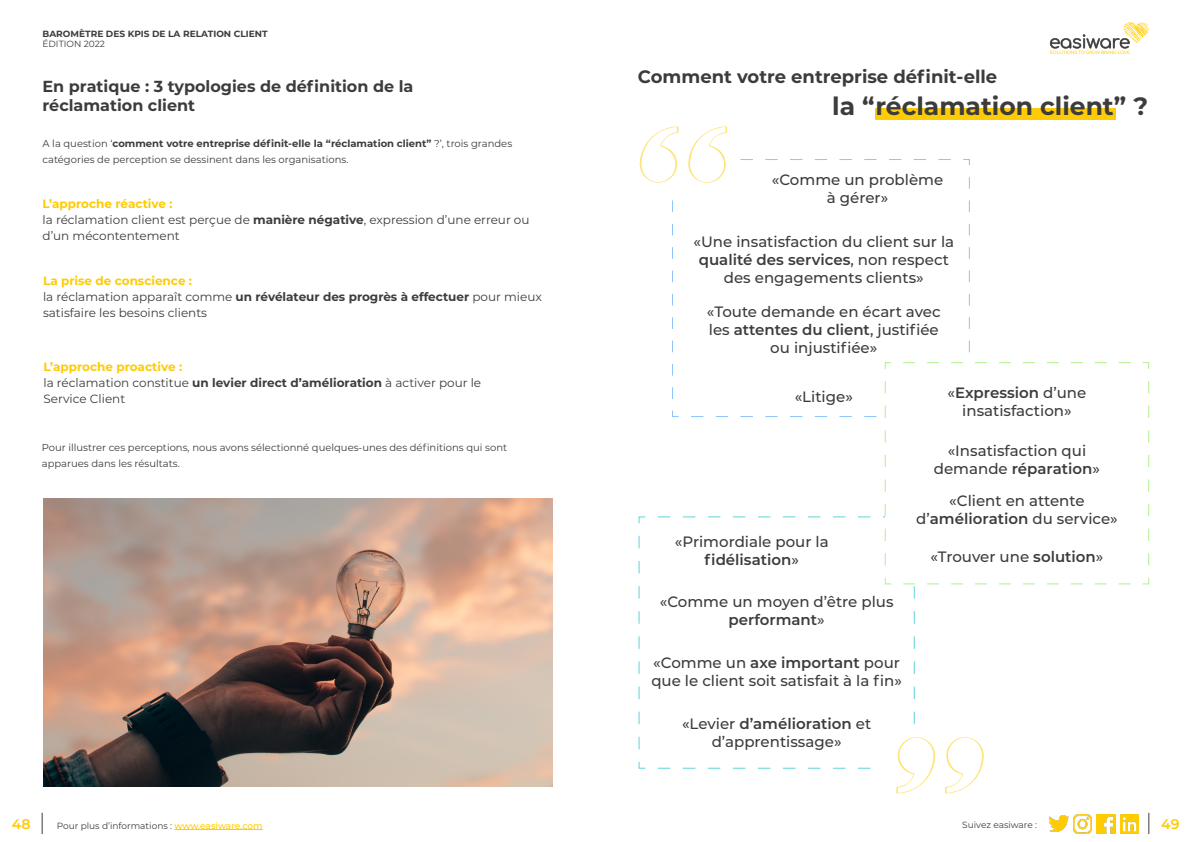
<style>
.page{position:relative;width:1191px;height:842px;background:#fff}
.page>*{position:absolute;margin:0;border:0;box-sizing:border-box;transform-origin:0 0}
.t1{font:700 25px "Montserrat";color:#3c3c3b}
.t2{font:700 18px "Montserrat";color:#3c3c3b}
.t3{font:700 16px/19.2px "Montserrat";color:#3c3c3b}
.t4{font:500 15px/18px "Montserrat";color:#3c3c3b;text-align:center}
.t5{font:600 14px "Montserrat";color:#fecb04}
.t6{font:12px/16px "Montserrat";color:#3c3c3b}
.t7{font:10px/16px "Montserrat";color:#3c3c3b}
.t8{font:9px "Montserrat";color:#3d3c3b}
.t9{font:700 9px "Montserrat";color:#3d3c3b}
.s1{font-weight:700}
.s2{font-weight:700;color:#fecb04}
.s3{font-weight:600}
.s4{font-weight:500;color:#fc0}
</style>
<div class="page">
<svg style="left:42px;top:813px;width:1px;height:21px"></svg>
<svg style="left:1148px;top:813px;width:1px;height:21px"></svg>
<hr style="left:174px;top:829px;width:89px;height:1px;background:#fc0">
<svg style="left:1049px;top:22px;width:100px;height:32px"></svg>
<img style="left:1073px;top:815px;width:18px;height:18px">
<img style="left:1049px;top:816px;width:19px;height:16px">
<img style="left:1096px;top:815px;width:19px;height:18px">
<img style="left:1120px;top:815px;width:18px;height:18px">
<img style="left:43px;top:499px;width:510px;height:288px">
<div style="left:874px;top:109px;width:241px;height:11px;background:#fecb04"></div>
<svg style="left:638px;top:126px;width:493px;height:667px"></svg>
<p class="t9" style="left:43px;top:27px;width:227px">BAROMÈTRE DES KPIS DE LA RELATION CLIENT</p>
<p class="t8" style="left:43px;top:38px;width:64px">ÉDITION 2022</p>
<p class="t3" style="left:43px;top:76px;width:372px">En pratique : 3 typologies de définition de la réclamation client</p>
<p class="t7" style="left:43px;top:135px;width:471px">A la question ‘<span class="s1">comment votre entreprise définit-elle la “réclamation client”</span> ?’, trois grandes catégories de perception se dessinent dans les organisations.</p>
<p class="t6" style="left:43px;top:195px;width:488px"><span class="s2">L’approche réactive :<br></span>la réclamation client est perçue de <span class="s1">manière négative</span>, expression d’une erreur ou d’un mécontentement</p>
<p class="t6" style="left:43px;top:272px;width:500px"><span class="s2">La prise de conscience :<br></span>la réclamation apparaît comme <span class="s1">un révélateur des progrès à effectuer</span> pour mieux satisfaire les besoins clients</p>
<p class="t6" style="left:44px;top:358px;width:439px"><span class="s2">L’approche proactive :<br></span>la réclamation constitue <span class="s1">un levier direct d’amélioration</span> à activer pour le<br>Service Client</p>
<p class="t7" style="left:42px;top:439px;width:467px">Pour illustrer ces perceptions, nous avons sélectionné quelques-unes des définitions qui sont apparues dans les résultats.</p>
<p class="t2" style="left:638px;top:63px;width:361px">Comment votre entreprise définit-elle</p>
<h1 class="t1" style="left:832px;top:88px;width:317px">la “réclamation client” ?</h1>
<p class="t4" style="left:772px;top:170px;width:173px">«Comme un problème à gérer»</p>
<p class="t4" style="left:693px;top:232px;width:262px">«Une insatisfaction du client sur la <span class="s3">qualité des services</span>, non respect des engagements clients»</p>
<p class="t4" style="left:707px;top:302px;width:235px">«Toute demande en écart avec les <span class="s3">attentes du client</span>, justifiée ou injustifiée»</p>
<p class="t4" style="left:794px;top:387px;width:60px">«Litige»</p>
<p class="t4" style="left:675px;top:532px;width:155px">«Primordiale pour la <span class="s3">fidélisation</span>»</p>
<p class="t4" style="left:660px;top:592px;width:235px">«Comme un moyen d’être plus <span class="s3">performant</span>»</p>
<p class="t4" style="left:651px;top:653px;width:252px;text-align:left">«Comme un <span class="s3">axe important</span> pour que le client soit satisfait à la fin»</p>
<p class="t4" style="left:682px;top:714px;width:191px">«Levier <span class="s3">d’amélioration</span> et d’apprentissage»</p>
<p class="t4" style="left:947px;top:383px;width:140px">«<span class="s3">Expression</span> d’une insatisfaction»</p>
<p class="t4" style="left:934px;top:441px;width:168px">«Insatisfaction qui demande <span class="s3">réparation</span>»</p>
<p class="t4" style="left:916px;top:491px;width:203px">«Client en attente d’<span class="s3">amélioration</span> du service»</p>
<p class="t4" style="left:930px;top:547px;width:174px">«Trouver une <span class="s3">solution</span>»</p>
<p class="t5" style="left:12px;top:814px;width:20px">48</p>
<p class="t8" style="left:57px;top:819px;width:207px">Pour plus d’informations : <span class="s4">www.easiware.com</span></p>
<p class="t8" style="left:962px;top:818px;width:76px">Suivez easiware :</p>
<p class="t5" style="left:1161px;top:814px;width:20px">49</p>
</div>
